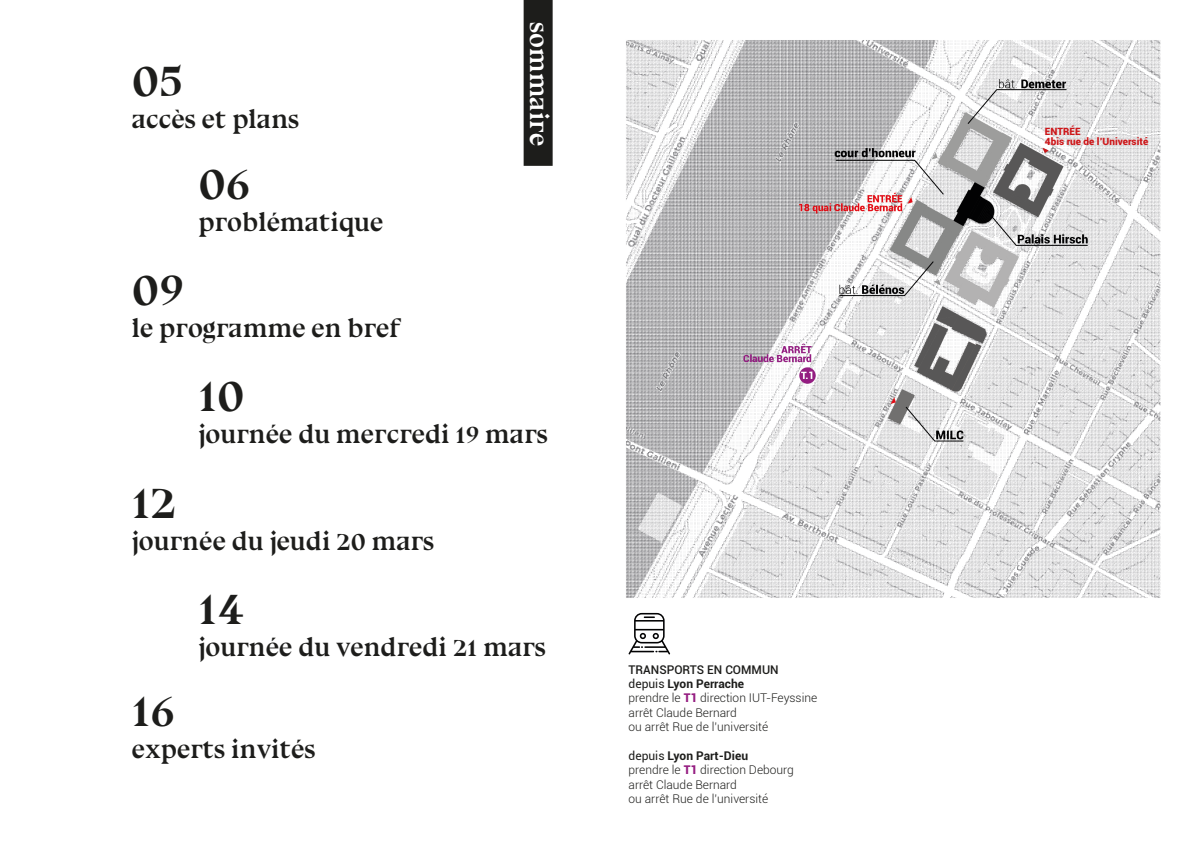
<style>
.page{position:relative;width:1191px;height:842px;background:#fff}
.page>*{position:absolute;margin:0;border:0;box-sizing:border-box;transform-origin:0 0}
.t1{font:700 49px "Bluu Next";color:#1d1d1b}
.t2{font:700 27px "Bluu Next";color:#1d1d1b}
.t3{font:700 27px "Bluu Next";color:#fff}
.t4{font:300 12px "Roboto";color:#1d1d1b}
.t5{font:700 12px "Roboto";color:#1d1d1b}
.t6{font:500 12px "Roboto";color:#1d1d1b}
.t7{font:900 10px "Roboto";color:#cd171a}
.s1{font-weight:400}
.s2{font-weight:900;color:#951d81}
</style>
<div class="page">
<img style="left:626px;top:40px;width:535px;height:615px">
<svg style="left:628px;top:613px;width:42px;height:41px"></svg>
<svg style="left:1042px;top:148px;width:6px;height:5px"></svg>
<div style="left:523px;top:0;width:29px;height:166px;background:#1d1d1b"></div>
<p class="t1" style="left:132px;top:51px;width:53px">05</p>
<p class="t2" style="left:132px;top:103px;width:169px">accès et plans</p>
<p class="t1" style="left:198px;top:153px;width:54px">06</p>
<p class="t1" style="left:132px;top:260px;width:54px">09</p>
<p class="t2" style="left:198px;top:205px;width:186px">problématique</p>
<p class="t2" style="left:132px;top:312px;width:269px">le programme en bref</p>
<p class="t1" style="left:198px;top:366px;width:48px">10</p>
<p class="t3" style="left:555px;top:22px;width:126px;rotate:90deg">sommaire</p>
<p class="t1" style="left:132px;top:472px;width:46px">12</p>
<p class="t2" style="left:198px;top:418px;width:351px">journée du mercredi 19 mars</p>
<p class="t2" style="left:132px;top:524px;width:304px">journée du jeudi 20 mars</p>
<p class="t1" style="left:198px;top:578px;width:48px">14</p>
<p class="t1" style="left:132px;top:681px;width:45px">16</p>
<p class="t2" style="left:198px;top:631px;width:349px">journée du vendredi 21 mars</p>
<p class="t2" style="left:132px;top:733px;width:185px">experts invités</p>
<p class="t6" style="left:628px;top:661px;width:152px">TRANSPORTS EN COMMUN</p>
<p class="t5" style="left:628px;top:675px;width:117px"><span class="s1">depuis</span> Lyon Perrache</p>
<p class="t4" style="left:628px;top:690px;width:190px">prendre le <span class="s2">T1</span> direction IUT-Feyssine</p>
<p class="t4" style="left:628px;top:704px;width:110px">arrêt Claude Bernard</p>
<p class="t4" style="left:628px;top:719px;width:141px">ou arrêt Rue de l’université</p>
<p class="t5" style="left:628px;top:747px;width:121px"><span class="s1">depuis</span> Lyon Part-Dieu</p>
<p class="t4" style="left:628px;top:762px;width:167px">prendre le <span class="s2">T1</span> direction Debourg</p>
<p class="t4" style="left:628px;top:776px;width:110px">arrêt Claude Bernard</p>
<p class="t4" style="left:628px;top:791px;width:141px">ou arrêt Rue de l’université</p>
<p class="t7" style="left:1045px;top:125px;width:37px">ENTRÉE</p>
<p class="t7" style="left:1045px;top:135px;width:105px">4bis rue de l’Université</p>
</div>
